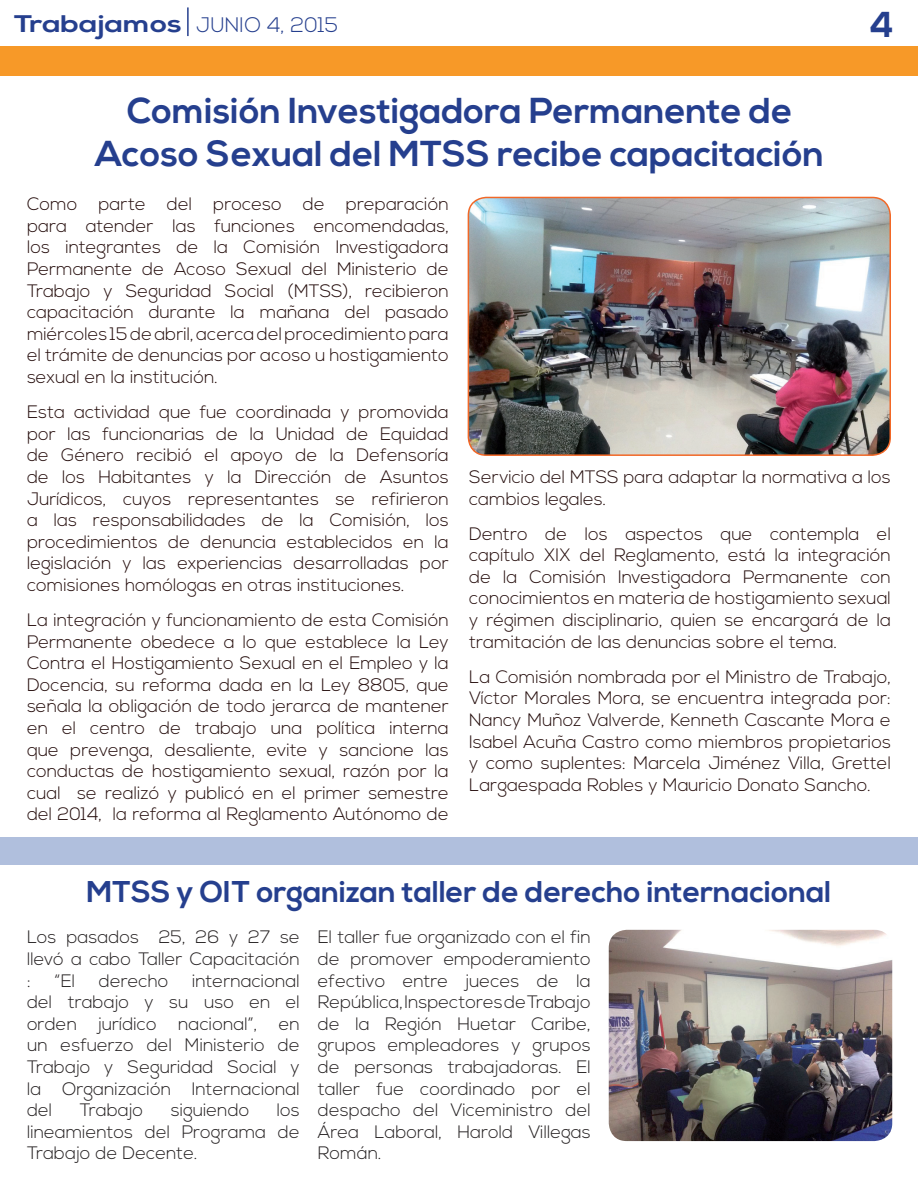
<style>
.page{position:relative;width:918px;height:1188px;background:#fff}
.page>*{position:absolute;margin:0;border:0;box-sizing:border-box;transform-origin:0 0}
.t1{font:700 36px/43.2px "Nexa";color:#253f8e;text-align:center}
.t2{font:700 30px "Nexa";color:#253f8e}
.t3{font:700 24px "Nexa";color:#253f8e;scale:1.25 1}
.t4{font:300 21px "Nexa";color:#253f8e}
.t5{font:300 18px/21.6px "Nexa";color:#230b0a;text-align:justify}
.t6{font:300 18px/21.6px "Nexa";color:#231f20;text-align:justify}
.s1{font-weight:300;font-size:21px}
.s2{font-style:inherit}
</style>
<div class="page">
<div style="left:0;top:46px;width:918px;height:30px;background:#f79928"></div>
<hr style="left:187px;top:7px;width:2px;height:29px;background:#253f8e">
<img style="left:468px;top:197px;width:422px;height:258px">
<div style="left:468px;top:197px;width:423px;height:259px;border:2px solid #f26827;border-radius:18px"></div>
<img style="left:609px;top:930px;width:283px;height:211px">
<div style="left:0;top:837px;width:917px;height:27px;background:#b0bfdd"></div>
<h3 class="t3" style="left:14px;top:10px;width:179px">Trabajamos <span class="s1">junio</span></h3>
<p class="t4" style="left:267px;top:13px;width:73px"><span class="s2">4</span>, 2015</p>
<h1 class="t1" style="left:870px;top:4px;width:26px">4</h1>
<h1 class="t1" style="left:95px;top:90px;width:730px">Comisión Investigadora Permanente de<br>Acoso Sexual del MTSS recibe capacitación</h1>
<p class="t5" style="left:27px;top:194px;width:423px">Como parte del proceso de preparación para atender las funciones encomendadas, los integrantes de la Comisión Investigadora Permanente de Acoso Sexual del Ministerio de Trabajo y Seguridad Social (MTSS), recibieron capacitación durante la mañana del pasado miércoles 15 de abril, acerca del procedimiento para el trámite de denuncias por acoso u hostigamiento sexual en la institución.</p>
<p class="t5" style="left:27px;top:402px;width:423px">Esta actividad que fue coordinada y promovida por las funcionarias de la Unidad de Equidad de Género recibió el apoyo de la Defensoría de los Habitantes y la Dirección de Asuntos Jurídicos, cuyos representantes se refirieron a las responsabilidades de la Comisión, los procedimientos de denuncia establecidos en la legislación y las experiencias desarrolladas por comisiones homólogas en otras instituciones.</p>
<p class="t5" style="left:27px;top:610px;width:423px">La integración y funcionamiento de esta Comisión Permanente obedece a lo que establece la Ley Contra el Hostigamiento Sexual en el Empleo y la Docencia, su reforma dada en la Ley 8805, que señala la obligación de todo jerarca de mantener en el centro de trabajo una política interna que prevenga, desaliente, evite y sancione las conductas de hostigamiento sexual, razón por la cual se realizó y publicó en el primer semestre del 2014, la reforma al Reglamento Autónomo de</p>
<p class="t5" style="left:469px;top:467px;width:423px">Servicio del MTSS para adaptar la normativa a los cambios legales.</p>
<p class="t5" style="left:469px;top:523px;width:423px">Dentro de los aspectos que contempla el capítulo XIX del Reglamento, está la integración de la Comisión Investigadora Permanente con conocimientos en materia de hostigamiento sexual y régimen disciplinario, quien se encargará de la tramitación de las denuncias sobre el tema.</p>
<p class="t5" style="left:469px;top:667px;width:423px">La Comisión nombrada por el Ministro de Trabajo, Víctor Morales Mora, se encuentra integrada por:<br>Nancy Muñoz Valverde, Kenneth Cascante Mora e Isabel Acuña Castro como miembros propietarios y como suplentes: Marcela Jiménez Villa, Grettel Largaespada Robles y Mauricio Donato Sancho.</p>
<h2 class="t2" style="left:87px;top:874px;width:746px">MTSS y OI T organizan taller de derecho internacional</h2>
<p class="t6" style="left:27px;top:927px;width:274px">Los pasados 25, 26 y 27 se llevó a cabo Taller Capacitación :</p>
<p class="t6" style="left:27px;top:970px;width:274px;text-indent:165px">internacional del trabajo y su uso en el orden jurídico nacional”, en un esfuerzo del Ministerio de Trabajo y Seguridad Social y la Organización Internacional del</p>
<p class="t6" style="left:55px;top:970px;width:22px">“El</p>
<p class="t6" style="left:99px;top:970px;width:71px">derecho</p>
<p class="t6" style="left:80px;top:1100px;width:65px">Trabajo</p>
<p class="t6" style="left:171px;top:1100px;width:80px">siguiendo</p>
<p class="t6" style="left:27px;top:1100px;width:274px;text-indent:250px">los lineamientos del Programa de Trabajo de Decente.</p>
<p class="t6" style="left:318px;top:927px;width:274px">El taller fue organizado con el fin de promover empoderamiento efectivo entre jueces de la República, Inspectores de Trabajo de la Región Huetar Caribe, grupos empleadores y grupos de personas trabajadoras. El taller fue coordinado por el despacho del Viceministro del Área Laboral, Harold Villegas Román.</p>
</div>
